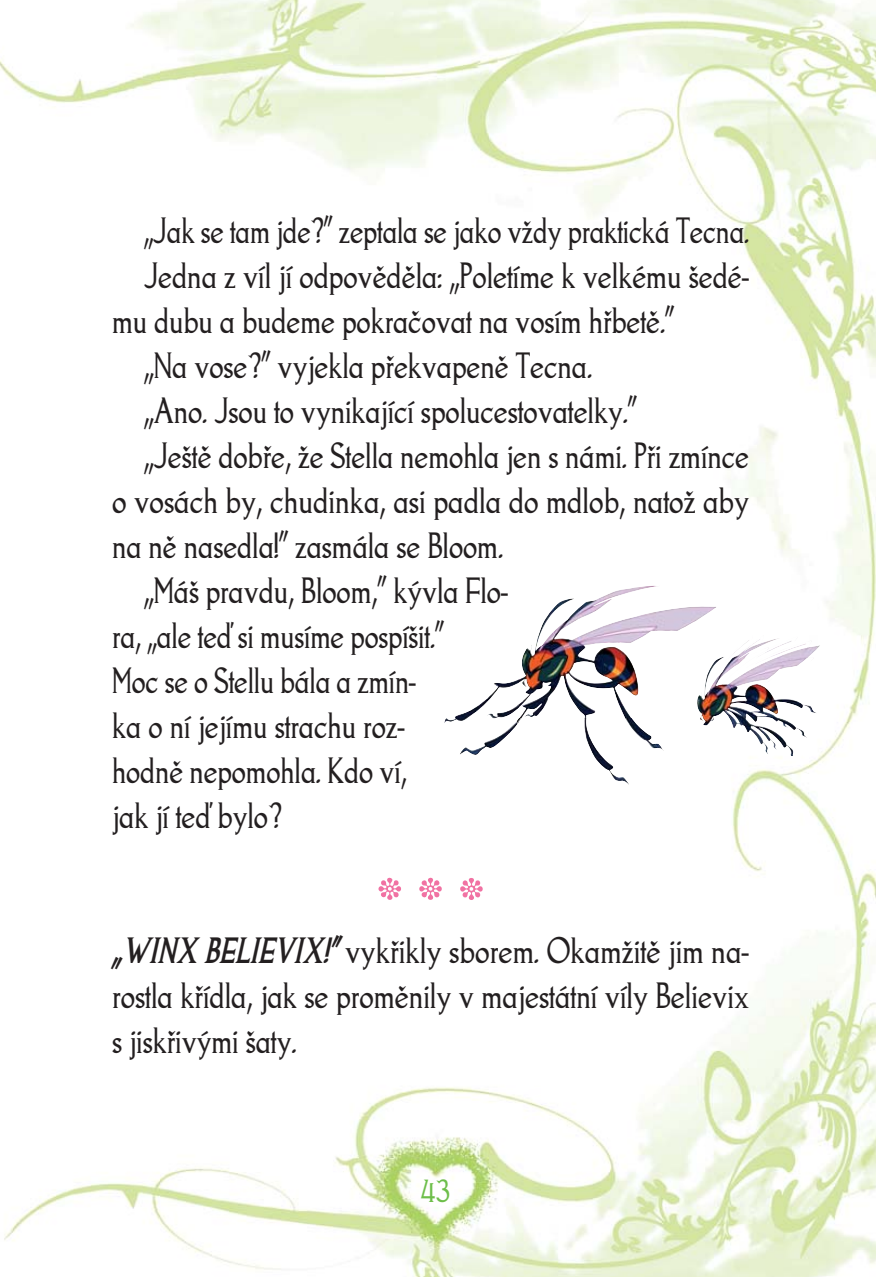
<style>
.page{position:relative;width:876px;height:1277px;background:#fff}
.page>*{position:absolute;margin:0;border:0;box-sizing:border-box;transform-origin:0 0}
.t1{font:33.75px/45px "Goodfish Regular upr";color:#231f20;text-align:justify}
.t2{font:33.75px "Goodfish Regular upr";color:#231f20;scale:.96 1}
.t3{font:31.5px "Goodfish Regular upr";color:#6dbe4a}
.s1{font-family:"Goodfish";font-weight:700;font-style:italic}
</style>
<div class="page">
<img style="left:0;top:0;width:876px;height:1276px">
<img style="left:536px;top:676px;width:93px;height:109px">
<img style="left:722px;top:635px;width:71px;height:103px">
<svg style="left:459px;top:877px;width:25px;height:23px"></svg>
<svg style="left:378px;top:876px;width:24px;height:25px"></svg>
<svg style="left:418px;top:876px;width:25px;height:24px"></svg>
<p class="t2" style="left:144px;top:217px;width:632px">„Jak se tam jde?” zeptala se jako vždy praktická Tecna.</p>
<p class="t1" style="left:144px;top:256px;width:606px">Jedna z víl jí odpověděla: „Poletíme k velkému šedé-</p>
<p class="t1" style="left:112px;top:301px;width:564px">mu dubu a budeme pokračovat na vosím hřbetě.”</p>
<p class="t1" style="left:144px;top:346px;width:449px">„Na vose?” vyjekla překvapeně Tecna.</p>
<p class="t1" style="left:144px;top:391px;width:494px">„Ano. Jsou to vynikající spolucestovatelky.”</p>
<p class="t1" style="left:144px;top:436px;width:606px">„Ještě dobře, že Stella nemohla jen s námi. Při zmínce</p>
<p class="t1" style="left:112px;top:481px;width:638px">o vosách by, chudinka, asi padla do mdlob, natož aby</p>
<p class="t1" style="left:112px;top:526px;width:392px">na ně nasedla!” zasmála se Bloom.</p>
<p class="t1" style="left:144px;top:571px;width:366px">„Máš pravdu, Bloom,” kývla Flo-</p>
<p class="t1" style="left:112px;top:616px;width:333px">ra, „ale teď si musíme pospíšit.”</p>
<p class="t1" style="left:112px;top:661px;width:305px">Moc se o Stellu bála a zmín-</p>
<p class="t1" style="left:112px;top:706px;width:294px">ka o ní jejímu strachu roz-</p>
<p class="t1" style="left:112px;top:751px;width:296px">hodně nepomohla. Kdo ví,</p>
<p class="t1" style="left:112px;top:796px;width:171px">jak jí teď bylo?</p>
<p class="t1" style="left:112px;top:931px;width:638px"><span class="s1">„WINX BELIEVIX!”</span> vykřikly sborem. Okamžitě jim na&shy;rostla křídla, jak se proměnily v majestátní víly Believix s jiskřivými šaty.</p>
<p class="t3" style="left:421px;top:1177px;width:31px">43</p>
</div>
